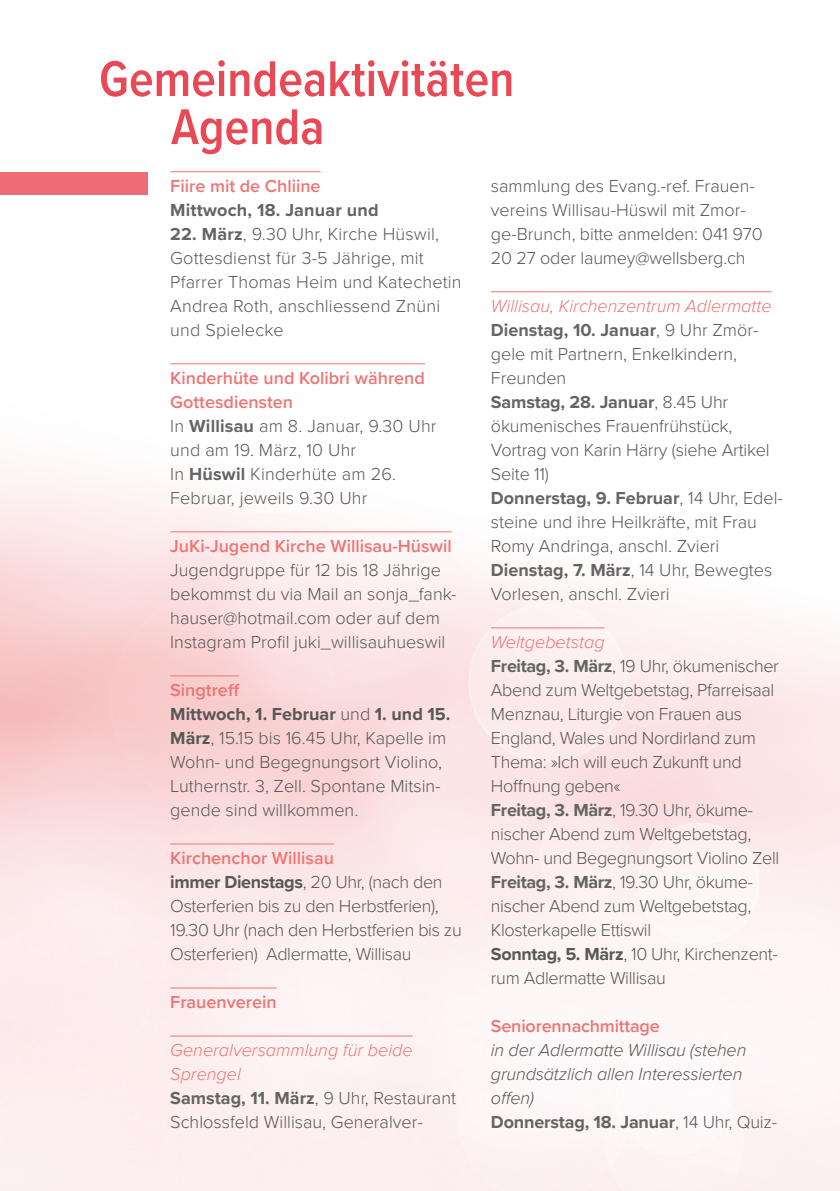
<style>
.page{position:relative;width:840px;height:1191px;background:#fff}
.page>*{position:absolute;margin:0;border:0;box-sizing:border-box;transform-origin:0 0}
.Heading_1{font:600 52px "Proxima Nova Cond";color:#e94854}
.Fliesstext{font:300 18px/24px "Proxima Nova";color:#575756}
.Fliesstext-2{font:300 18px/24px "Proxima Nova";letter-spacing:-.02em;color:#575756}
.Titel{font:600 18px/24px "Proxima Nova";color:#ee7573}
.Titel-2{font:italic 300 18px/24px "Proxima Nova";color:#ee7573}
.Fliesstext-3{font:italic 300 18px/24px "Proxima Nova";letter-spacing:-.01em;color:#575756}
.Fliesstext-4{font:700 18px "Proxima Nova";color:#646463}
.Fliesstext-5{font:600 18px "Proxima Nova";letter-spacing:-.01em;color:#ee7573}
.s1{font-weight:700;color:#646463}
.s2{font-weight:700}
.s3{font-weight:300;color:#575756}
</style>
<div class="page">
<div style="left:0;top:172px;width:147px;height:23px;background:#ed6c76"></div>
<hr style="left:170px;top:171px;width:150px;height:1px;background:#ee7573">
<hr style="left:170px;top:363px;width:255px;height:1px;background:#ee7573">
<hr style="left:170px;top:531px;width:281px;height:1px;background:#ee7573">
<hr style="left:170px;top:675px;width:69px;height:1px;background:#ee7573">
<hr style="left:170px;top:843px;width:164px;height:1px;background:#ee7573">
<hr style="left:170px;top:987px;width:106px;height:1px;background:#ee7573">
<hr style="left:170px;top:1035px;width:242px;height:1px;background:#ee7573">
<hr style="left:490px;top:291px;width:281px;height:1px;background:#ee7573">
<hr style="left:490px;top:627px;width:114px;height:1px;background:#ee7573">
<p class="Heading_1" style="left:99px;top:40px;width:417px">Gemeindeaktivitäten</p>
<p class="Heading_1" style="left:171px;top:88px;width:155px">Agenda</p>
<p class="Titel" style="left:170px;top:173px;width:152px">Fiire mit de Chliine</p>
<p class="Fliesstext-4" style="left:170px;top:197px;width:210px">Mittwoch, 18. Januar und</p>
<p class="Fliesstext" style="left:170px;top:221px;width:293px"><span class="s1">22. März</span>, 9.30 Uhr, Kirche Hüswil,<br>Gottesdienst für 3-5 Jährige, mit<br>Pfarrer Thomas Heim und Katechetin<br>Andrea Roth, anschliessend Znüni und Spielecke</p>
<p class="Titel" style="left:170px;top:365px;width:256px">Kinderhüte und Kolibri während<br>Gottesdiensten</p>
<p class="Fliesstext" style="left:170px;top:413px;width:268px">In <span class="s1">Willisau</span> am 8. Januar, 9.30 Uhr und am 19. März, 10 Uhr</p>
<p class="Fliesstext" style="left:170px;top:461px;width:227px">In <span class="s1">Hüswil</span> Kinderhüte am 26.<br>Februar, jeweils 9.30 Uhr</p>
<p class="Titel" style="left:170px;top:533px;width:283px">JuKi-Jugend Kirche Willisau-Hüswil</p>
<p class="Fliesstext" style="left:170px;top:557px;width:288px">Jugendgruppe für 12 bis 18 Jährige bekommst du via Mail an sonja_fank&shy;hauser@hotmail.com oder auf dem Instagram Profil juki_willisauhueswil</p>
<p class="Titel" style="left:170px;top:677px;width:71px">Singtreff</p>
<p class="Fliesstext" style="left:170px;top:701px;width:281px"><span class="s2">Mittwoch, 1. Februar</span> und <span class="s2">1. und 15.<br>März</span>, 15.15 bis 16.45 Uhr, Kapelle im Wohn- und Begegnungsort Violino, Luthernstr. 3, Zell. Spontane Mitsin&shy;gende sind willkommen.</p>
<p class="Titel" style="left:170px;top:845px;width:165px">Kirchenchor Willisau</p>
<p class="Fliesstext-2" style="left:170px;top:869px;width:293px"><span class="s2">immer Dienstags</span>, 20 Uhr, (nach den Osterferien bis zu den Herbstferien), 19.30 Uhr (nach den Herbstferien bis zu Osterferien) Adlermatte, Willisau</p>
<p class="Titel" style="left:170px;top:989px;width:108px">Frauenverein</p>
<p class="Titel-2" style="left:170px;top:1037px;width:244px">Generalversammlung für beide<br>Sprengel</p>
<p class="Fliesstext" style="left:170px;top:1085px;width:287px"><span class="s1">Samstag, 11. März</span>, 9 Uhr, Restaurant<br>Schlossfeld Willisau, Generalver-</p>
<p class="Fliesstext" style="left:490px;top:173px;width:273px">sammlung des Evang.-ref. Frauen&shy;vereins Willisau-Hüswil mit Zmor&shy;ge-Brunch, bitte anmelden: 041 970<br>20 27 oder laumey@wellsberg.ch</p>
<p class="Titel-2" style="left:490px;top:293px;width:282px">Willisau, Kirchenzentrum Adlermatte</p>
<p class="Fliesstext" style="left:490px;top:317px;width:269px"><span class="s1">Dienstag, 10. Januar</span>, 9 Uhr Zmör&shy;gele mit Partnern, Enkelkindern,<br>Freunden</p>
<p class="Fliesstext" style="left:490px;top:389px;width:280px"><span class="s1">Samstag, 28. Januar</span>, 8.45 Uhr ökumenisches Frauenfrühstück,<br>Vortrag von Karin Härry (siehe Artikel<br>Seite 11)</p>
<p class="Fliesstext" style="left:490px;top:485px;width:293px"><span class="s1">Donnerstag, 9. Februar</span>, 14 Uhr, Edel&shy;steine und ihre Heilkräfte, mit Frau<br>Romy Andringa, anschl. Zvieri</p>
<p class="Fliesstext" style="left:490px;top:557px;width:283px"><span class="s1">Dienstag, 7. März</span>, 14 Uhr, Bewegtes<br>Vorlesen, anschl. Zvieri</p>
<p class="Titel-2" style="left:490px;top:629px;width:115px">Weltgebetstag</p>
<p class="Fliesstext-2" style="left:490px;top:653px;width:289px"><span class="s1">Freitag, 3. März</span>, 19 Uhr, ökumenischer<br>Abend zum Weltgebetstag, Pfarreisaal<br>Menznau, Liturgie von Frauen aus<br>England, Wales und Nordirland zum<br>Thema: »Ich will euch Zukunft und<br>Hoffnung geben«</p>
<p class="Fliesstext-2" style="left:490px;top:797px;width:290px"><span class="s1">Freitag, 3. März</span>, 19.30 Uhr, ökume&shy;nischer Abend zum Weltgebetstag,<br>Wohn- und Begegnungsort Violino Zell</p>
<p class="Fliesstext" style="left:490px;top:869px;width:263px;text-align:justify"><span class="s1">Freitag, 3. März</span>, 19.30 Uhr, ökume&shy;nischer Abend zum Weltgebetstag, Klosterkapelle Ettiswil</p>
<p class="Fliesstext-2" style="left:490px;top:941px;width:288px"><span class="s2">Sonntag, 5. März</span>, 10 Uhr, Kirchenzent&shy;rum Adlermatte Willisau</p>
<p class="Fliesstext-5" style="left:490px;top:1013px;width:170px">Seniorennachmittage</p>
<p class="Fliesstext-3" style="left:490px;top:1037px;width:257px">in der Adlermatte Willisau (stehen grundsätzlich allen Interessierten offen)</p>
<p class="Fliesstext-4" style="left:490px;top:1109px;width:287px">Donnerstag, 18. Januar<span class="s3">, 14 Uhr, Quiz-</span></p>
</div>
